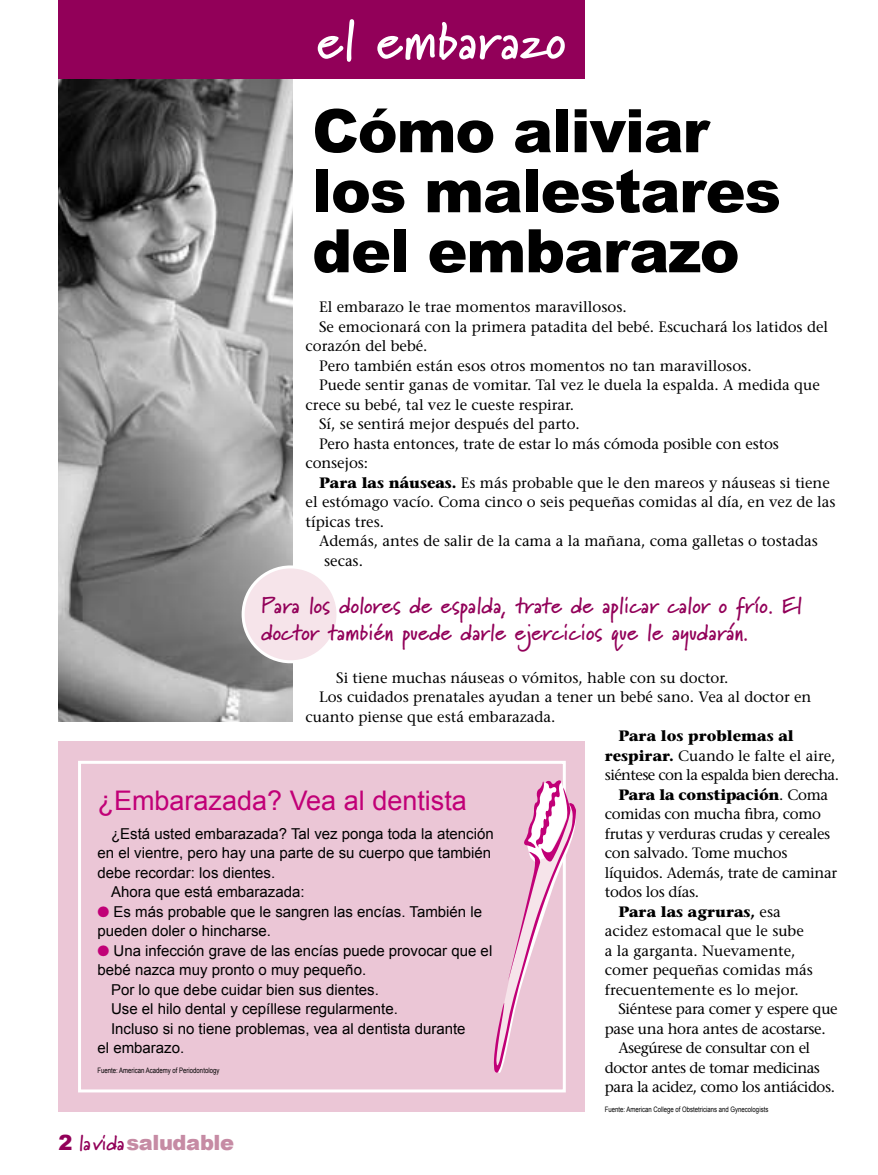
<style>
.page{position:relative;width:878px;height:1175px;background:#fff}
.page>*{position:absolute;margin:0;border:0;box-sizing:border-box;transform-origin:0 0}
.t1{font:900 60px/60px "Arial";letter-spacing:-.02em;color:#000}
.t2{font:700 54px "Marydale";color:#fff}
.t3{font:27px "Arial";color:#c10077}
.t4{font:700 22.5px/27px "Marydale";color:#920059}
.t5{font:900 21px "Arial";letter-spacing:-.02em;color:#c68ba4}
.t6{font:15px "Stone Serif";color:#000}
.t7{font:15px "Arial";color:#000}
.t8{font:15px "Stone Serif";letter-spacing:-.02em;color:#000}
.t9{font:15px "Stone Serif";letter-spacing:-.03em;color:#000}
.t10{font:700 15px "Stone Serif";color:#000}
.t11{font:15px "Stone Serif";letter-spacing:-.04em;color:#000}
.t12{font:700 15px "Stone Serif";letter-spacing:-.02em;color:#000}
.t13{font:7.5px "Arial";color:#000;scale:.8 1}
.s1{font-weight:700}
.s2{color:#920059}
.s3{font-family:"Marydale";font-weight:700;color:#920059}
.s4{font-weight:400}
</style>
<div class="page">
<img style="left:58px;top:78px;width:234px;height:644px">
<div style="left:58px;top:0;width:527px;height:78px;background:#920059"></div>
<div style="left:58px;top:741px;width:527px;height:371px;background:#ebc6d6"></div>
<div style="left:78px;top:760px;width:488px;height:332px;border:3px solid #fff"></div>
<div style="left:243px;top:567px;width:95px;height:95px;background:#f6e4ea;border-radius:50%"></div>
<div style="left:242px;top:565px;width:97px;height:98px;border:3px solid #fff;border-radius:50%"></div>
<svg style="left:494px;top:780px;width:82px;height:292px"></svg>
<h2 class="t2" style="left:317px;top:8px;width:250px">el embarazo</h2>
<h1 class="t1" style="left:312px;top:101px;width:470px">Cómo aliviar los malestares del embarazo</h1>
<p class="t6" style="left:319px;top:298px;width:309px">El embarazo le trae momentos maravillosos.</p>
<p class="t6" style="left:319px;top:317px;width:510px">Se emocionará con la primera patadita del bebé. Escuchará los latidos del</p>
<p class="t6" style="left:305px;top:337px;width:123px">corazón del bebé.</p>
<p class="t6" style="left:319px;top:356px;width:434px">Pero también están esos otros momentos no tan maravillosos.</p>
<p class="t6" style="left:319px;top:376px;width:502px">Puede sentir ganas de vomitar. Tal vez le duela la espalda. A medida que</p>
<p class="t6" style="left:305px;top:395px;width:270px">crece su bebé, tal vez le cueste respirar.</p>
<p class="t6" style="left:319px;top:415px;width:262px">Sí, se sentirá mejor después del parto.</p>
<p class="t6" style="left:319px;top:434px;width:461px">Pero hasta entonces, trate de estar lo más cómoda posible con estos</p>
<p class="t6" style="left:305px;top:454px;width:64px">consejos:</p>
<p class="t6" style="left:319px;top:473px;width:512px"><span class="s1">Para las náuseas.</span> Es más probable que le den mareos y náuseas si tiene</p>
<p class="t6" style="left:305px;top:493px;width:531px">el estómago vacío. Coma cinco o seis pequeñas comidas al día, en vez de las</p>
<p class="t6" style="left:305px;top:512px;width:80px">típicas tres.</p>
<p class="t6" style="left:319px;top:532px;width:500px">Además, antes de salir de la cama a la mañana, coma galletas o tostadas</p>
<p class="t6" style="left:324px;top:551px;width:40px">secas.</p>
<h3 class="t4" style="left:261px;top:591px;width:542px">Para los dolores de espalda, trate de aplicar calor o frío. El doctor también puede darle ejercicios que le ayudarán.</h3>
<p class="t6" style="left:336px;top:668px;width:394px">Si tiene muchas náuseas o vómitos, hable con su doctor.</p>
<p class="t6" style="left:319px;top:688px;width:493px">Los cuidados prenatales ayudan a tener un bebé sano. Vea al doctor en</p>
<p class="t6" style="left:305px;top:707px;width:251px">cuanto piense que está embarazada.</p>
<h3 class="t3" style="left:98px;top:785px;width:371px">¿Embarazada? Vea al dentista</h3>
<p class="t7" style="left:111px;top:825px;width:384px">¿Está usted embarazada? Tal vez ponga toda la atención</p>
<p class="t7" style="left:98px;top:844px;width:395px">en el vientre, pero hay una parte de su cuerpo que también</p>
<p class="t7" style="left:98px;top:864px;width:179px">debe recordar: los dientes.</p>
<p class="t7" style="left:111px;top:883px;width:195px">Ahora que está embarazada:</p>
<p class="t7" style="left:114px;top:903px;width:370px">Es más probable que le sangren las encías. También le</p>
<p class="t7" style="left:98px;top:922px;width:175px">pueden doler o hincharse.</p>
<p class="t7" style="left:114px;top:942px;width:380px">Una infección grave de las encías puede provocar que el</p>
<p class="t7" style="left:98px;top:961px;width:270px">bebé nazca muy pronto o muy pequeño.</p>
<p class="t7" style="left:111px;top:981px;width:269px">Por lo que debe cuidar bien sus dientes.</p>
<p class="t7" style="left:111px;top:1000px;width:288px">Use el hilo dental y cepíllese regularmente.</p>
<p class="t7" style="left:111px;top:1020px;width:356px">Incluso si no tiene problemas, vea al dentista durante</p>
<p class="t7" style="left:98px;top:1039px;width:88px">el embarazo.</p>
<p class="t13" style="left:98px;top:1066px;width:154px">Fuente: American Academy of Periodontology</p>
<h3 class="t5" style="left:58px;top:1130px;width:177px"><span class="s2">2</span> <span class="s3">la vida</span> saludable</h3>
<p class="t10" style="left:618px;top:726px;width:177px">Para los problemas al</p>
<p class="t6" style="left:604px;top:746px;width:232px"><span class="s1">respirar.</span> Cuando le falte el aire,</p>
<p class="t11" style="left:604px;top:766px;width:236px">siéntese con la espalda bien derecha.</p>
<p class="t12" style="left:618px;top:785px;width:211px">Para la constipación<span class="s4">. Coma</span></p>
<p class="t8" style="left:604px;top:805px;width:218px">comidas con mucha fibra, como</p>
<p class="t8" style="left:604px;top:824px;width:227px">frutas y verduras crudas y cereales</p>
<p class="t8" style="left:604px;top:844px;width:184px">con salvado. Tome muchos</p>
<p class="t8" style="left:604px;top:863px;width:234px">líquidos. Además, trate de caminar</p>
<p class="t8" style="left:604px;top:883px;width:96px">todos los días.</p>
<p class="t10" style="left:618px;top:902px;width:164px">Para las agruras, <span class="s4">esa</span></p>
<p class="t6" style="left:604px;top:922px;width:200px">acidez estomacal que le sube</p>
<p class="t6" style="left:604px;top:941px;width:192px">a la garganta. Nuevamente,</p>
<p class="t6" style="left:604px;top:961px;width:210px">comer pequeñas comidas más</p>
<p class="t6" style="left:604px;top:980px;width:195px">frecuentemente es lo mejor.</p>
<p class="t8" style="left:618px;top:1000px;width:221px">Siéntese para comer y espere que</p>
<p class="t8" style="left:604px;top:1019px;width:222px">pase una hora antes de acostarse.</p>
<p class="t9" style="left:618px;top:1039px;width:193px">Asegúrese de consultar con el</p>
<p class="t9" style="left:604px;top:1058px;width:217px">doctor antes de tomar medicinas</p>
<p class="t9" style="left:604px;top:1078px;width:232px">para la acidez, como los antiácidos.</p>
<p class="t13" style="left:604px;top:1105px;width:206px">Fuente: American College of Obstetricians and Gynecologists</p>
</div>
